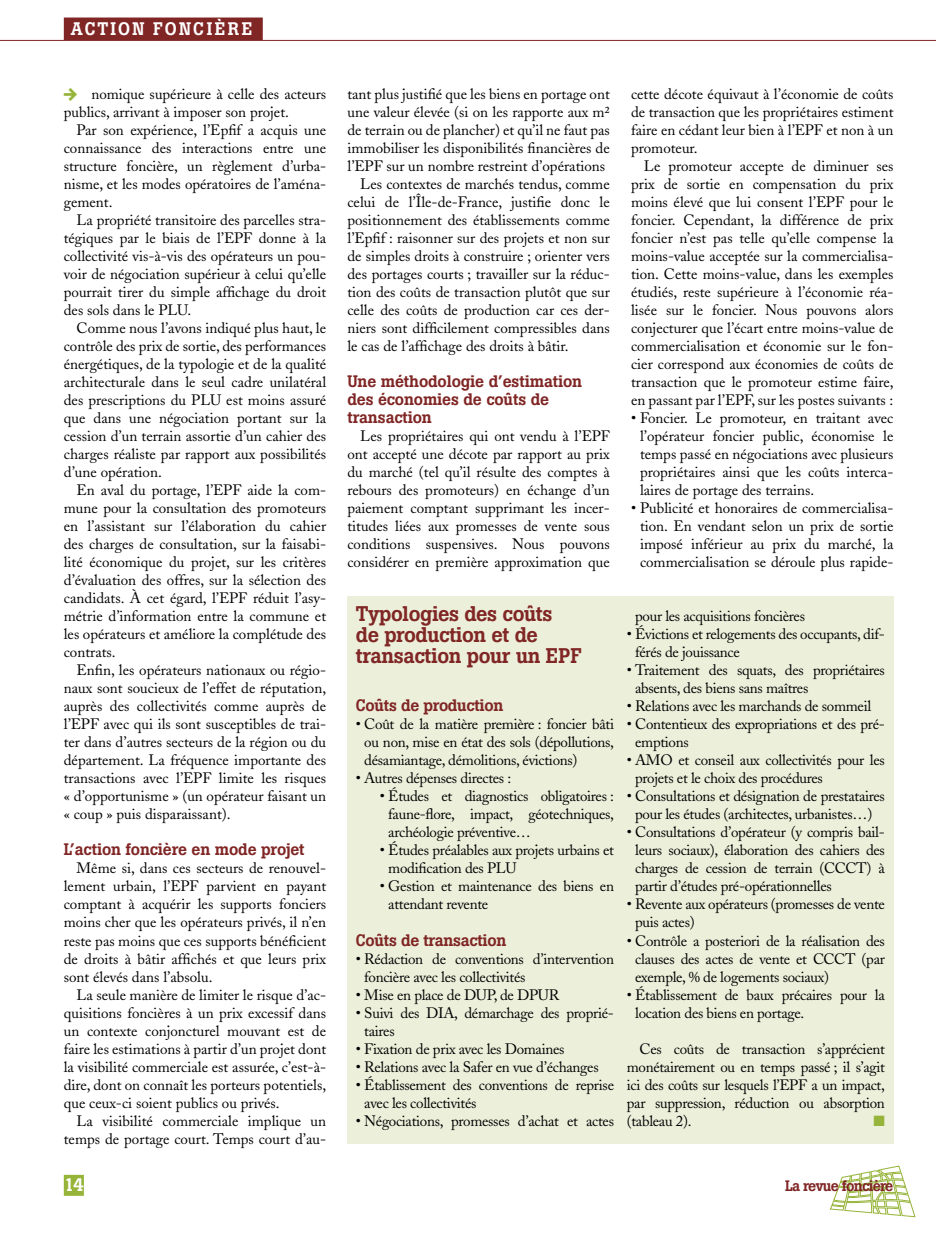
<style>
.page{position:relative;width:936px;height:1234px;background:#fff}
.page>*{position:absolute;margin:0;border:0;box-sizing:border-box;transform-origin:0 0}
.t1{font:500 21px/21px "Boton";letter-spacing:-.02em;color:#802625}
.t2{font:500 18px "Boton";letter-spacing:.12em;color:#fff}
.t3{font:18px "Flesh Plain";color:#96b439}
.t4{font:500 16.5px/18px "Boton";letter-spacing:-.01em;color:#802625}
.t5{font:15px/18px "Adobe Caslon";color:#000;text-align:justify}
.t6{font:15px/18px "Adobe Caslon";letter-spacing:-.02em;color:#000}
.t7{font:500 15px "Boton";letter-spacing:-.05em;color:#802625}
.t8{font:15px "Zapf Dingbats ITC";color:#96b439}
</style>
<div class="page">
<div style="left:831px;top:1200px;width:14px;height:5px;border:1px solid #96b439"></div>
<div style="left:830px;top:1204px;width:14px;height:5px;border:1px solid #96b439"></div>
<svg style="left:833px;top:1165px;width:82px;height:51px"></svg>
<div style="left:64px;top:1174px;width:20px;height:21px;background:#96b439"></div>
<hr style="left:0;top:40px;width:935px;height:1px;background:#802625">
<div style="left:64px;top:18px;width:199px;height:22px;background:#802625"></div>
<div style="left:347px;top:596px;width:546px;height:547px;background:#ecf0db"></div>
<p class="t2" style="left:71px;top:18px;width:183px">ACTION FONCIÈRE</p>
<p class="t3" style="left:62px;top:84px;width:19px">w</p>
<p class="t5" style="left:64px;top:85px;width:264px;text-indent:28px">nomique supérieure à celle des acteurs publics, arrivant à imposer son projet.</p>
<p class="t5" style="left:64px;top:121px;width:264px;text-indent:13px">Par son expérience, l’Epfif a acquis une connaissance des interactions entre une structure foncière, un règlement d’urba&shy;nisme, et les modes opératoires de l’aména&shy;gement.</p>
<p class="t5" style="left:64px;top:211px;width:264px;text-indent:13px">La propriété transitoire des parcelles stra&shy;tégiques par le biais de l’EPF donne à la collectivité vis-à-vis des opérateurs un pou&shy;voir de négociation supérieur à celui qu’elle pourrait tirer du simple affichage du droit des sols dans le PLU.</p>
<p class="t5" style="left:64px;top:319px;width:264px;text-indent:13px">Comme nous l’avons indiqué plus haut, le contrôle des prix de sortie, des performances énergétiques, de la typologie et de la qualité architecturale dans le seul cadre unilatéral des prescriptions du PLU est moins assuré que dans une négociation portant sur la cession d’un terrain assortie d’un cahier des charges réaliste par rapport aux possibilités d’une opération.</p>
<p class="t5" style="left:64px;top:481px;width:264px;text-indent:13px">En aval du portage, l’EPF aide la com&shy;mune pour la consultation des promoteurs en l’assistant sur l’élaboration du cahier des charges de consultation, sur la faisabi&shy;lité économique du projet, sur les critères d’évaluation des offres, sur la sélection des candidats. À cet égard, l’EPF réduit l’asy&shy;métrie d’information entre la commune et les opérateurs et améliore la complétude des contrats.</p>
<p class="t5" style="left:64px;top:661px;width:264px;text-indent:13px">Enfin, les opérateurs nationaux ou régio&shy;naux sont soucieux de l’effet de réputation, auprès des collectivités comme auprès de l’EPF avec qui ils sont susceptibles de trai&shy;ter dans d’autres secteurs de la région ou du département. La fréquence importante des transactions avec l’EPF limite les risques « d’opportunisme » (un opérateur faisant un « coup » puis disparaissant).</p>
<p class="t4" style="left:64px;top:840px;width:242px">L’action foncière en mode projet</p>
<p class="t5" style="left:64px;top:859px;width:264px;text-indent:13px">Même si, dans ces secteurs de renouvel&shy;lement urbain, l’EPF parvient en payant comptant à acquérir les supports fonciers moins cher que les opérateurs privés, il n’en reste pas moins que ces supports bénéficient de droits à bâtir affichés et que leurs prix sont élevés dans l’absolu.</p>
<p class="t5" style="left:64px;top:985px;width:264px;text-indent:13px">La seule manière de limiter le risque d’ac&shy;quisitions foncières à un prix excessif dans un contexte conjoncturel mouvant est de faire les estimations à partir d’un projet dont la visibilité commerciale est assurée, c’est-à&shy;dire, dont on connaît les porteurs potentiels, que ceux-ci soient publics ou privés.</p>
<p class="t5" style="left:64px;top:1111px;width:264px;text-align:right">La visibilité commerciale implique un temps de portage court. Temps court d’au-</p>
<p class="t5" style="left:347px;top:85px;width:264px">tant plus justifié que les biens en portage ont</p>
<p class="t5" style="left:347px;top:103px;width:264px">une valeur élevée (si on les rapporte aux m²</p>
<p class="t5" style="left:347px;top:121px;width:264px">de terrain ou de plancher) et qu’il ne faut pas</p>
<p class="t5" style="left:347px;top:139px;width:264px">immobiliser les disponibilités financières de</p>
<p class="t5" style="left:347px;top:157px;width:259px">l’EPF sur un nombre restreint d’opérations</p>
<p class="t5" style="left:360px;top:175px;width:251px">Les contextes de marchés tendus, comme</p>
<p class="t5" style="left:347px;top:193px;width:264px">celui de l’Île-de-France, justifie donc le</p>
<p class="t5" style="left:347px;top:211px;width:264px">positionnement des établissements comme</p>
<p class="t5" style="left:347px;top:229px;width:264px">l’Epfif : raisonner sur des projets et non sur</p>
<p class="t5" style="left:347px;top:247px;width:264px">de simples droits à construire ; orienter vers</p>
<p class="t5" style="left:347px;top:265px;width:264px">des portages courts ; travailler sur la réduc-</p>
<p class="t5" style="left:347px;top:283px;width:264px">tion des coûts de transaction plutôt que sur</p>
<p class="t5" style="left:347px;top:301px;width:264px">celle des coûts de production car ces der-</p>
<p class="t5" style="left:347px;top:319px;width:264px">niers sont difficilement compressibles dans</p>
<p class="t5" style="left:347px;top:337px;width:223px">le cas de l’affichage des droits à bâtir.</p>
<p class="t4" style="left:347px;top:372px;width:236px">Une méthodologie d’estimation des économies de coûts de transaction</p>
<p class="t5" style="left:347px;top:427px;width:264px;text-indent:13px">Les propriétaires qui ont vendu à l’EPF ont accepté une décote par rapport au prix du marché (tel qu’il résulte des comptes à rebours des promoteurs) en échange d’un paiement comptant supprimant les incer&shy;titudes liées aux promesses de vente sous conditions suspensives. Nous pouvons considérer en première approximation que</p>
<p class="t5" style="left:631px;top:85px;width:264px">cette décote équivaut à l’économie de coûts de transaction que les propriétaires estiment faire en cédant leur bien à l’EPF et non à un promoteur.</p>
<p class="t5" style="left:631px;top:157px;width:264px;text-indent:13px">Le promoteur accepte de diminuer ses prix de sortie en compensation du prix moins élevé que lui consent l’EPF pour le foncier. Cependant, la différence de prix foncier n’est pas telle qu’elle compense la moins-value acceptée sur la commercialisa&shy;tion. Cette moins-value, dans les exemples étudiés, reste supérieure à l’économie réa&shy;lisée sur le foncier. Nous pouvons alors conjecturer que l’écart entre moins-value de commercialisation et économie sur le fon&shy;cier correspond aux économies de coûts de transaction que le promoteur estime faire, en passant par l’EPF, sur les postes suivants :</p>
<p class="t5" style="left:640px;top:409px;width:255px;text-indent:-9px">• Foncier. Le promoteur, en traitant avec l’opérateur foncier public, économise le temps passé en négociations avec plusieurs propriétaires ainsi que les coûts interca&shy;laires de portage des terrains.</p>
<p class="t5" style="left:631px;top:499px;width:264px;text-align:center">• Publicité et honoraires de commercialisa&shy;tion. En vendant selon un prix de sortie imposé inférieur au prix du marché, la commercialisation se déroule plus rapide-</p>
<h1 class="t1" style="left:356px;top:602px;width:227px">Typologies des coûts<br>de production et de transaction pour un EPF</h1>
<p class="t4" style="left:356px;top:696px;width:149px">Coûts de production</p>
<p class="t5" style="left:364px;top:715px;width:251px;text-indent:-8px">• Coût de la matière première : foncier bâti ou non, mise en état des sols (dépollutions, désamiantage, démolitions, évictions)</p>
<p class="t6" style="left:356px;top:769px;width:157px">• Autres dépenses directes :</p>
<p class="t5" style="left:388px;top:787px;width:227px;text-indent:-8px">• Études et diagnostics obligatoires : faune-flore, impact, géotechniques, archéologie préventive…</p>
<p class="t6" style="left:388px;top:841px;width:227px;text-indent:-8px">• Études préalables aux projets urbains et modification des PLU</p>
<p class="t6" style="left:388px;top:877px;width:227px;text-indent:-8px">• Gestion et maintenance des biens en attendant revente</p>
<p class="t4" style="left:356px;top:930px;width:152px">Coûts de transaction</p>
<p class="t6" style="left:364px;top:949px;width:251px;text-indent:-8px">• Rédaction de conventions d’intervention foncière avec les collectivités</p>
<p class="t6" style="left:356px;top:985px;width:205px">• Mise en place de DUP, de DPUR</p>
<p class="t6" style="left:364px;top:1003px;width:251px;text-indent:-8px">• Suivi des DIA, démarchage des proprié&shy;taires</p>
<p class="t6" style="left:356px;top:1039px;width:210px">• Fixation de prix avec les Domaines</p>
<p class="t6" style="left:356px;top:1057px;width:244px">• Relations avec la Safer en vue d’échanges</p>
<p class="t6" style="left:364px;top:1075px;width:251px;text-indent:-8px">• Établissement des conventions de reprise avec les collectivités</p>
<p class="t6" style="left:356px;top:1111px;width:259px">• Négociations, promesses d’achat et actes</p>
<p class="t6" style="left:635px;top:607px;width:171px">pour les acquisitions foncières</p>
<p class="t6" style="left:635px;top:625px;width:251px;text-indent:-8px">• Évictions et relogements des occupants, dif&shy;férés de jouissance</p>
<p class="t6" style="left:635px;top:661px;width:251px;text-indent:-8px">• Traitement des squats, des propriétaires absents, des biens sans maîtres</p>
<p class="t6" style="left:626px;top:697px;width:246px">• Relations avec les marchands de sommeil</p>
<p class="t6" style="left:635px;top:715px;width:251px;text-indent:-8px">• Contentieux des expropriations et des pré&shy;emptions</p>
<p class="t6" style="left:635px;top:751px;width:251px;text-indent:-8px">• AMO et conseil aux collectivités pour les projets et le choix des procédures</p>
<p class="t6" style="left:626px;top:787px;width:259px;text-align:center">• Consultations et désignation de prestataires pour les études (architectes, urbanistes…)</p>
<p class="t5" style="left:635px;top:823px;width:251px;text-indent:-8px">• Consultations d’opérateur (y compris bail&shy;leurs sociaux), élaboration des cahiers des charges de cession de terrain (CCCT) à partir d’études pré-opérationnelles</p>
<p class="t6" style="left:635px;top:895px;width:251px;text-indent:-8px">• Revente aux opérateurs (promesses de vente puis actes)</p>
<p class="t5" style="left:635px;top:931px;width:251px;text-indent:-8px">• Contrôle a posteriori de la réalisation des clauses des actes de vente et CCCT (par exemple, % de logements sociaux)</p>
<p class="t6" style="left:635px;top:985px;width:251px;text-indent:-8px">• Établissement de baux précaires pour la location des biens en portage.</p>
<p class="t5" style="left:626px;top:1039px;width:259px;text-indent:13px">Ces coûts de transaction s’apprécient monétairement ou en temps passé ; il s’agit ici des coûts sur lesquels l’EPF a un impact, par suppression, réduction ou absorption (tableau 2).</p>
<p class="t8" style="left:873px;top:1113px;width:13px">■</p>
<p class="t2" style="left:64px;top:1173px;width:22px">14</p>
<p class="t7" style="left:785px;top:1176px;width:110px">La revue foncière</p>
</div>
